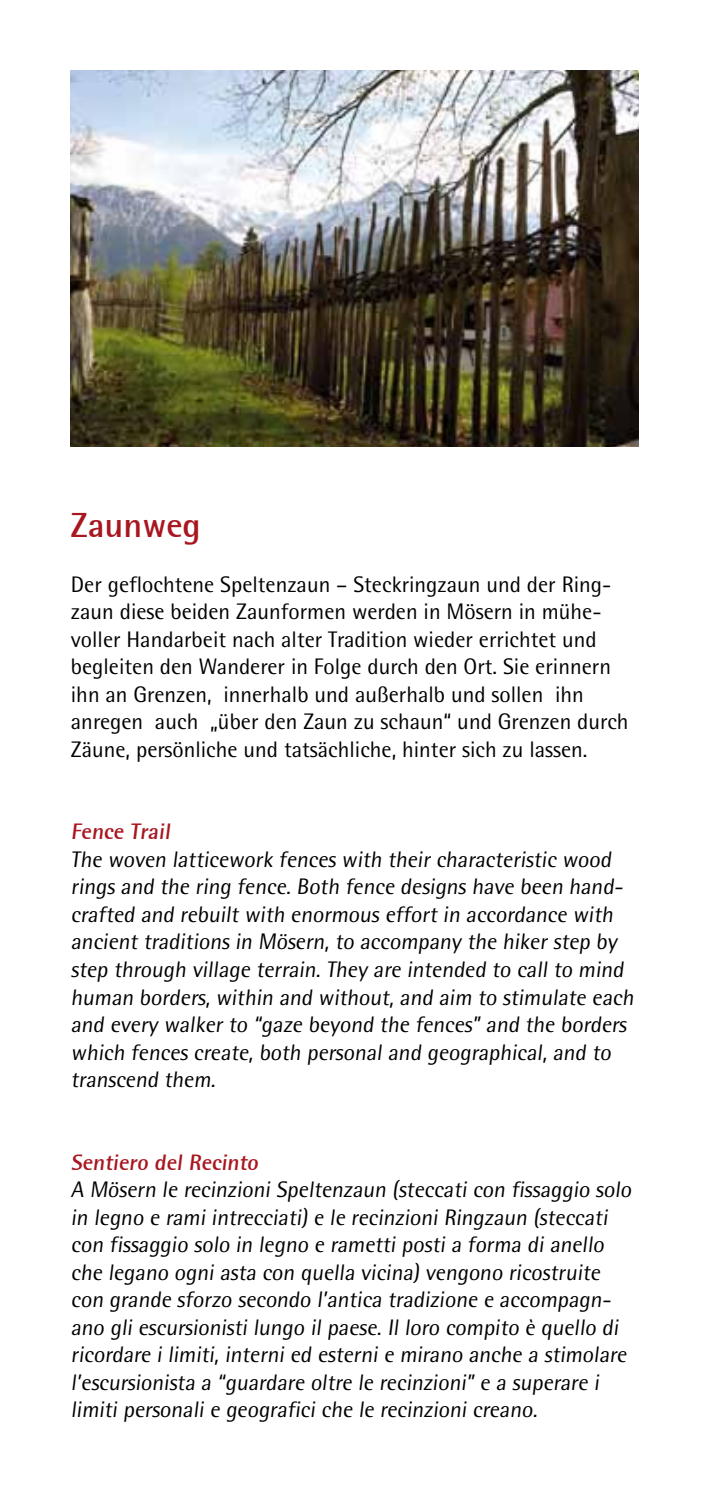
<style>
.page{position:relative;width:709px;height:1489px;background:#fff}
.page>*{position:absolute;margin:0;border:0;box-sizing:border-box;transform-origin:0 0}
.t1{font:700 35px "Rotis Semi Sans";color:#a8161f}
.t2{font:22.5px/27.5px "Rotis Semi Sans";color:#000}
.t3{font:700 22.5px "Rotis Semi Sans";color:#a8161f}
</style>
<div class="page">
<img style="left:71px;top:71px;width:567px;height:375px">
<h1 class="t1" style="left:71px;top:503px;width:131px">Zaunweg</h1>
<p class="t2" style="left:71px;top:570px;width:559px">Der geflochtene Speltenzaun – Steckringzaun und der Ring&shy;zaun diese beiden Zaunformen werden in Mösern in mühe&shy;voller Handarbeit nach alter Tradition wieder errichtet und begleiten den Wanderer in Folge durch den Ort. Sie erinnern ihn an Grenzen, innerhalb und außerhalb und sollen ihn anregen auch „über den Zaun zu schaun“ und Grenzen durch Zäune, persönliche und tatsächliche, hinter sich zu lassen.</p>
<p class="t3" style="left:71px;top:818px;width:104px">Fence Trail</p>
<p class="t2" style="left:71px;top:845px;width:567px">The woven latticework fences with their characteristic wood rings and the ring fence. Both fence designs have been hand&shy;crafted and rebuilt with enormous effort in accordance with ancient traditions in Mösern, to accompany the hiker step by step through village terrain. They are intended to call to mind human borders, within and without, and aim to stimulate each and every walker to “gaze beyond the fences” and the borders which fences create, both personal and geographical, and to transcend them.</p>
<p class="t3" style="left:71px;top:1148px;width:192px">Sentiero del Recinto</p>
<p class="t2" style="left:71px;top:1175px;width:565px">A Mösern le recinzioni Speltenzaun (steccati con fissaggio solo in legno e rami intrecciati) e le recinzioni Ringzaun (steccati con fissaggio solo in legno e rametti posti a forma di anello che legano ogni asta con quella vicina) vengono ricostruite con grande sforzo secondo l’antica tradizione e accompagn&shy;ano gli escursionisti lungo il paese. Il loro compito è quello di ricordare i limiti, interni ed esterni e mirano anche a stimolare l’escursionista a “guardare oltre le recinzioni” e a superare i limiti personali e geografici che le recinzioni creano.</p>
</div>
